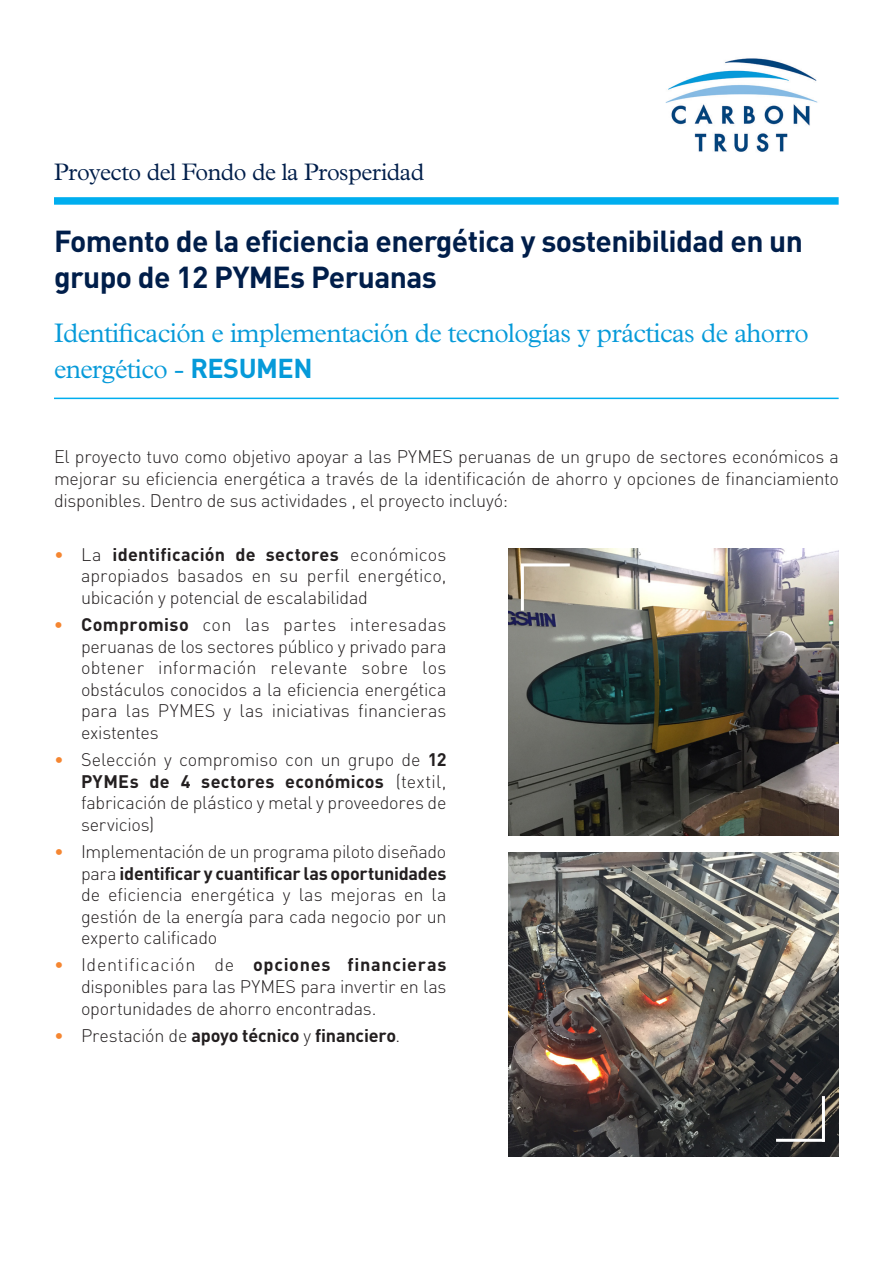
<style>
.page{position:relative;width:893px;height:1263px;background:#fff}
.page>*{position:absolute;margin:0;border:0;box-sizing:border-box;transform-origin:0 0}
.Section_Title_Planti{font:700 30px/36px "DINOT";letter-spacing:-.02em;color:#001e4a}
.Section_Title_Planti-2{font:300 27px/36px "Plantin MT Std";letter-spacing:-.02em;color:#069ad9}
.Section_Title_Planti-3{font:300 24px "Plantin MT Std";letter-spacing:-.02em;color:#001e4a}
.t1{font:300 18px/21.6px "DINOT";letter-spacing:-.015em;color:#231f20;text-align:justify}
.t2{font:700 18px "DINOT";letter-spacing:-.01em;color:#231f20}
.s1{font-family:"DINOT";font-weight:700}
.s2{color:#f58631}
.s3{font-weight:700}
.s4{font-weight:700;color:#f58631}
.s5{font-weight:300;color:#f58631}
.s6{font-weight:300}
</style>
<div class="page">
<img style="left:665px;top:58px;width:153px;height:94px">
<hr style="left:54px;top:398px;width:785px;height:1px;background:#00aeef">
<div style="left:54px;top:197px;width:785px;height:8px;background:#00aeef"></div>
<img style="left:508px;top:549px;width:331px;height:286px">
<img style="left:508px;top:853px;width:331px;height:304px">
<hr style="left:521px;top:565px;width:3px;height:46px;background:#fff">
<hr style="left:521px;top:563px;width:49px;height:3px;background:#fff">
<hr style="left:822px;top:1096px;width:3px;height:46px;background:#fff">
<hr style="left:776px;top:1139px;width:49px;height:3px;background:#fff">
<p class="Section_Title_Planti-3" style="left:54px;top:158px;width:372px">Proyecto del Fondo de la Prosperidad</p>
<p class="Section_Title_Planti" style="left:54px;top:222px;width:751px">Fomento de la eficiencia energética y sostenibilidad en un grupo de 12 PYMEs Peruanas</p>
<p class="Section_Title_Planti-2" style="left:54px;top:315px;width:756px">Identificación e implementación de tecnologías y prácticas de ahorro energético - <span class="s1">RESUMEN</span></p>
<p class="t1" style="left:54px;top:446px;width:787px">El proyecto tuvo como objetivo apoyar a las PYMES peruanas de un grupo de sectores económicos a mejorar su eficiencia energética a través de la identificación de ahorro y opciones de financiamiento disponibles. Dentro de sus actividades , el proyecto incluyó:</p>
<p class="t1" style="left:81px;top:543px;width:367px;text-indent:-27px"><span class="s2">•</span> La <span class="s3">identificación de sectores</span> económicos apropiados basados en su perfil energético, ubicación y potencial de escalabilidad</p>
<p class="t1" style="left:81px;top:613px;width:367px;text-indent:-27px"><span class="s4">•</span> <span class="s3">Compromiso</span> con las partes interesadas peruanas de los sectores público y privado para obtener información relevante sobre los obstáculos conocidos a la eficiencia energética para las PYMES y las iniciativas financieras existentes</p>
<p class="t1" style="left:81px;top:748px;width:367px;text-indent:-27px"><span class="s2">•</span> Selección y compromiso con un grupo de <span class="s3">12<br>PYMEs de 4 sectores económicos</span> (textil, fabricación de plástico y metal y proveedores de servicios)</p>
<p class="t1" style="left:81px;top:840px;width:367px;text-indent:-27px"><span class="s2">•</span> Implementación de un programa piloto diseñado para <span class="s3">identificar y cuantificar las oportunidades </span>de eficiencia energética y las mejoras en la gestión de la energía para cada negocio por un experto calificado</p>
<p class="t1" style="left:81px;top:954px;width:367px;text-indent:-27px"><span class="s2">•</span> Identificación de <span class="s3">opciones financieras </span>disponibles para las PYMES para invertir en las oportunidades de ahorro encontradas.</p>
<p class="t2" style="left:54px;top:1023px;width:348px"><span class="s5">•</span> <span class="s6">Prestación de</span> apoyo técnico <span class="s6">y</span> financiero<span class="s6">.</span></p>
</div>
